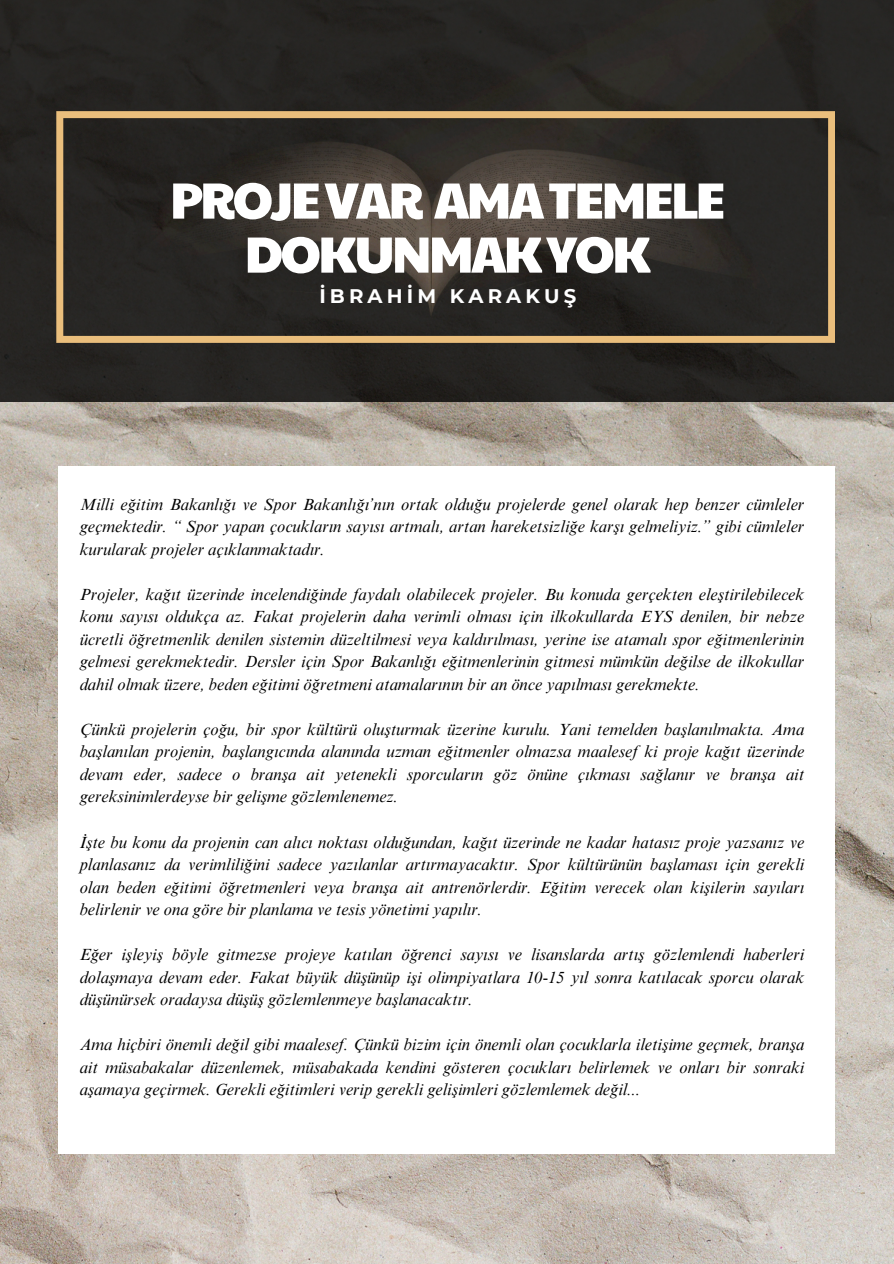
<style>
.page{position:relative;width:894px;height:1264px;background:#fff}
.page>*{position:absolute;margin:0;border:0;box-sizing:border-box;transform-origin:0 0}
.t1{font:51px/54px "Paytone One";letter-spacing:-.06em;color:#fff;text-align:center}
.t2{font:700 19.65px "Montserrat";letter-spacing:.21em;color:#fff}
.t3{font:italic 16.5px/22.5px "Times NRMT Pro";color:#000;text-align:justify}
</style>
<div class="page">
<img style="left:0;top:401px;width:893px;height:862px">
<div style="left:0;top:0;width:893px;height:401px;background:#262523"></div>
<svg style="left:56px;top:111px;width:778px;height:232px;background:#3e372f"></svg>
<div style="left:59px;top:465px;width:775px;height:688px;background:#fff"></div>
<h1 class="t1" style="left:170px;top:170px;width:557px">PROJEVAR AMATEMELE<br>DOKUNMAKYOK</h1>
<h2 class="t2" style="left:319px;top:284px;width:258px">İBRAHİM KARAKUŞ</h2>
<p class="t3" style="left:80px;top:495px;width:725px">Milli eğitim Bakanlığı ve Spor Bakanlığı’nın ortak olduğu projelerde genel olarak hep benzer cümleler geçmektedir. “ Spor yapan çocukların sayısı artmalı, artan hareketsizliğe karşı gelmeliyiz.” gibi cümleler kurularak projeler açıklanmaktadır.</p>
<p class="t3" style="left:80px;top:585px;width:725px">Projeler, kağıt üzerinde incelendiğinde faydalı olabilecek projeler. Bu konuda gerçekten eleştirilebilecek konu sayısı oldukça az. Fakat projelerin daha verimli olması için ilkokullarda EYS denilen, bir nebze ücretli öğretmenlik denilen sistemin düzeltilmesi veya kaldırılması, yerine ise atamalı spor eğitmenlerinin gelmesi gerekmektedir. Dersler için Spor Bakanlığı eğitmenlerinin gitmesi mümkün değilse de ilkokullar dahil olmak üzere, beden eğitimi öğretmeni atamalarının bir an önce yapılması gerekmekte.</p>
<p class="t3" style="left:80px;top:720px;width:725px">Çünkü projelerin çoğu, bir spor kültürü oluşturmak üzerine kurulu. Yani temelden başlanılmakta. Ama başlanılan projenin, başlangıcında alanında uzman eğitmenler olmazsa maalesef ki proje kağıt üzerinde devam eder, sadece o branşa ait yetenekli sporcuların göz önüne çıkması sağlanır ve branşa ait gereksinimlerdeyse bir gelişme gözlemlenemez.</p>
<p class="t3" style="left:80px;top:832px;width:725px">İşte bu konu da projenin can alıcı noktası olduğundan, kağıt üzerinde ne kadar hatasız proje yazsanız ve planlasanız da verimliliğini sadece yazılanlar artırmayacaktır. Spor kültürünün başlaması için gerekli olan beden eğitimi öğretmenleri veya branşa ait antrenörlerdir. Eğitim verecek olan kişilerin sayıları belirlenir ve ona göre bir planlama ve tesis yönetimi yapılır.</p>
<p class="t3" style="left:80px;top:945px;width:725px">Eğer işleyiş böyle gitmezse projeye katılan öğrenci sayısı ve lisanslarda artış gözlemlendi haberleri dolaşmaya devam eder. Fakat büyük düşünüp işi olimpiyatlara 10-15 yıl sonra katılacak sporcu olarak düşünürsek oradaysa düşüş gözlemlenmeye başlanacaktır.</p>
<p class="t3" style="left:80px;top:1035px;width:725px">Ama hiçbiri önemli değil gibi maalesef. Çünkü bizim için önemli olan çocuklarla iletişime geçmek, branşa ait müsabakalar düzenlemek, müsabakada kendini gösteren çocukları belirlemek ve onları bir sonraki aşamaya geçirmek. Gerekli eğitimleri verip gerekli gelişimleri gözlemlemek değil...</p>
</div>
